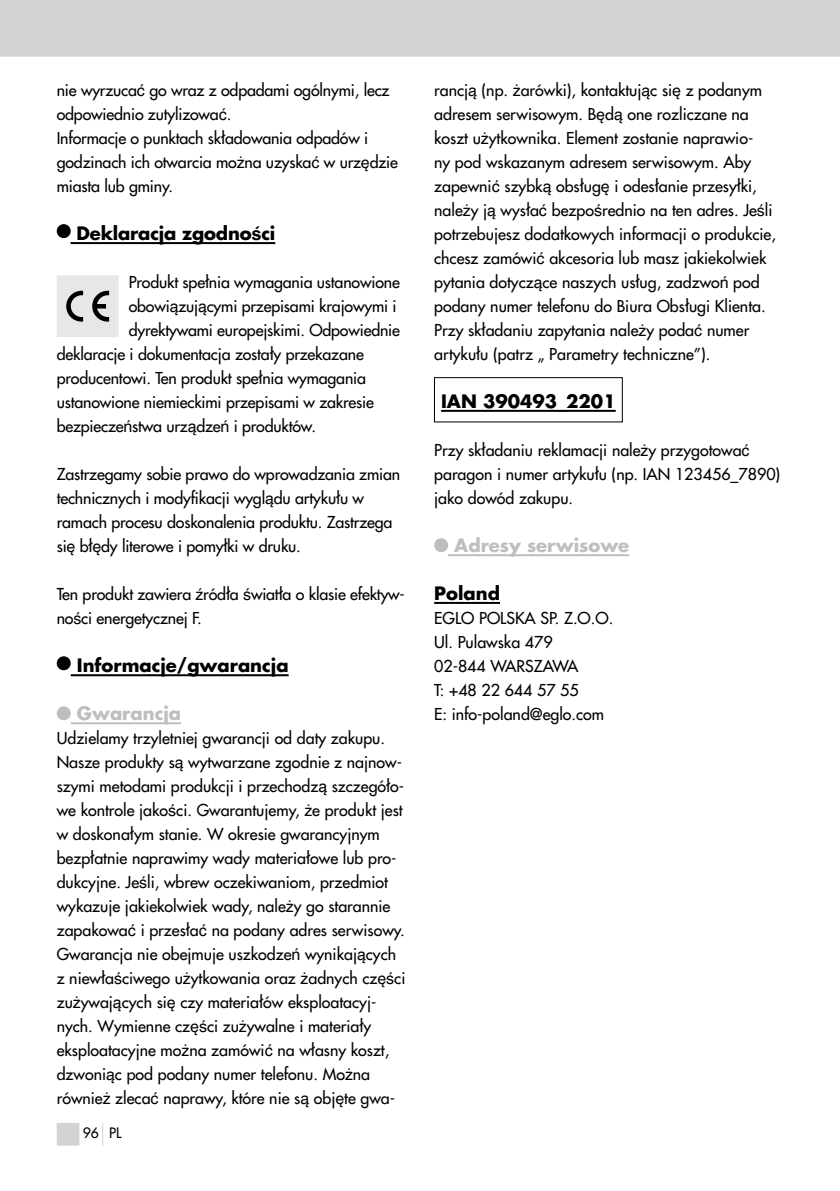
<style>
.page{position:relative;width:840px;height:1191px;background:#fff}
.page>*{position:absolute;margin:0;border:0;box-sizing:border-box;transform-origin:0 0}
.t1{font:700 18px "Futura";color:#000}
.t2{font:700 18px "Futura";color:#bcbec0}
.t3{font:16px/24px "Futura";color:#000}
.t4{font:14px "Futura";color:#000}
.s1{font-family:"Helvetica World"}
</style>
<div class="page">
<div style="left:57px;top:1123px;width:22px;height:22px;background:#d1d3d4"></div>
<svg style="left:102px;top:1123px;width:1px;height:22px"></svg>
<hr style="left:70px;top:242px;width:205px;height:2px;background:#000">
<hr style="left:71px;top:674px;width:217px;height:2px;background:#000">
<hr style="left:71px;top:722px;width:110px;height:2px;background:#bcbec0">
<div style="left:58px;top:225px;width:12px;height:12px;background:#000;border-radius:50%"></div>
<div style="left:57px;top:224px;width:14px;height:14px;border:2px solid #000;border-radius:50%"></div>
<div style="left:58px;top:276px;width:59px;height:60px;background:#e6e7e8"></div>
<svg style="left:66px;top:291px;width:17px;height:31px"></svg>
<svg style="left:92px;top:291px;width:17px;height:31px"></svg>
<div style="left:57px;top:275px;width:61px;height:62px;border:2px solid #e6e7e8"></div>
<div style="left:58px;top:657px;width:12px;height:12px;background:#000;border-radius:50%"></div>
<div style="left:57px;top:656px;width:14px;height:14px;border:2px solid #000;border-radius:50%"></div>
<div style="left:58px;top:707px;width:12px;height:12px;background:#bcbec0;border-radius:50%"></div>
<div style="left:57px;top:706px;width:14px;height:14px;border:2px solid #bcbec0;border-radius:50%"></div>
<hr style="left:448px;top:554px;width:181px;height:2px;background:#bcbec0">
<hr style="left:434px;top:602px;width:65px;height:2px;background:#000">
<hr style="left:441px;top:410px;width:174px;height:2px;background:#000">
<div style="left:434px;top:377px;width:188px;height:45px;border:1px solid #000"></div>
<div style="left:435px;top:539px;width:12px;height:12px;background:#bcbec0;border-radius:50%"></div>
<div style="left:434px;top:538px;width:14px;height:14px;border:2px solid #bcbec0;border-radius:50%"></div>
<div style="left:0;top:0;width:839px;height:57px;background:#d1d3d4"></div>
<p class="t3" style="left:57px;top:78px;width:342px">nie wyrzuca<span class="s1">ć</span> go wraz z odpadami ogólnymi, lecz odpowiednio zutylizowa<span class="s1">ć</span>.<br>Informacje o punktach składowania odpadów i godzinach ich otwarcia mo<span class="s1">ż</span>na uzyska<span class="s1">ć</span> w urz<span class="s1">ę</span>dzie miasta lub gminy.</p>
<p class="t1" style="left:76px;top:221px;width:200px">Deklaracja zgodno<span class="s1">ś</span>ci</p>
<p class="t3" style="left:129px;top:270px;width:272px">Produkt spełnia wymagania ustanowione</p>
<p class="t3" style="left:129px;top:294px;width:269px">obowi<span class="s1">ą</span>zuj<span class="s1">ą</span>cymi przepisami krajowymi i</p>
<p class="t3" style="left:129px;top:318px;width:273px">dyrektywami europejskimi. Odpowiednie</p>
<p class="t3" style="left:57px;top:342px;width:308px">deklaracje i dokumentacja zostały przekazane</p>
<p class="t3" style="left:57px;top:366px;width:311px">producentowi. Ten produkt spełnia wymagania</p>
<p class="t3" style="left:57px;top:390px;width:318px">ustanowione niemieckimi przepisami w zakresie</p>
<p class="t3" style="left:57px;top:414px;width:260px">bezpiecze<span class="s1">ń</span>stwa urz<span class="s1">ą</span>dze<span class="s1">ń</span> i produktów.</p>
<p class="t3" style="left:57px;top:462px;width:345px">Zastrzegamy sobie prawo do wprowadzania zmian technicznych i modyfikacji wygl<span class="s1">ą</span>du artykułu w ramach procesu doskonalenia produktu. Zastrzega si<span class="s1">ę</span> bł<span class="s1">ę</span>dy literowe i pomyłki w druku.</p>
<p class="t3" style="left:57px;top:582px;width:349px">Ten produkt zawiera <span class="s1">ź</span>ródła <span class="s1">ś</span>wiatła o klasie efektyw&shy;no<span class="s1">ś</span>ci energetycznej F.</p>
<p class="t1" style="left:77px;top:653px;width:213px">Informacje/gwarancja</p>
<p class="t2" style="left:77px;top:701px;width:106px">Gwarancja</p>
<p class="t3" style="left:57px;top:726px;width:350px">Udzielamy trzyletniej gwarancji od daty zakupu.<br>Nasze produkty s<span class="s1">ą</span> wytwarzane zgodnie z najnow&shy;szymi metodami produkcji i przechodz<span class="s1">ą</span> szczegóło&shy;we kontrole jako<span class="s1">ś</span>ci. Gwarantujemy, <span class="s1">ż</span>e produkt jest w doskonałym stanie. W okresie gwarancyjnym bezpłatnie naprawimy wady materiałowe lub pro&shy;dukcyjne. Je<span class="s1">ś</span>li, wbrew oczekiwaniom, przedmiot wykazuje jakiekolwiek wady, nale<span class="s1">ż</span>y go starannie zapakowa<span class="s1">ć</span> i przesła<span class="s1">ć</span> na podany adres serwisowy.<br>Gwarancja nie obejmuje uszkodze<span class="s1">ń</span> wynikaj<span class="s1">ą</span>cych z niewła<span class="s1">ś</span>ciwego u<span class="s1">ż</span>ytkowania oraz <span class="s1">ż</span>adnych cz<span class="s1">ęś</span>ci zu<span class="s1">ż</span>ywaj<span class="s1">ą</span>cych si<span class="s1">ę</span> czy materiałów eksploatacyj&shy;nych. Wymienne cz<span class="s1">ęś</span>ci zu<span class="s1">ż</span>ywalne i materiały eksploatacyjne mo<span class="s1">ż</span>na zamówi<span class="s1">ć</span> na własny koszt, dzwoni<span class="s1">ą</span>c pod podany numer telefonu. Mo<span class="s1">ż</span>na równie<span class="s1">ż</span> zleca<span class="s1">ć</span> naprawy, które nie s<span class="s1">ą</span> obj<span class="s1">ę</span>te gwa-</p>
<p class="t4" style="left:83px;top:1123px;width:40px">96 PL</p>
<p class="t3" style="left:434px;top:78px;width:343px">rancj<span class="s1">ą</span> (np. <span class="s1">ż</span>arówki), kontaktuj<span class="s1">ą</span>c si<span class="s1">ę</span> z podanym adresem serwisowym. B<span class="s1">ę</span>d<span class="s1">ą</span> one rozliczane na koszt u<span class="s1">ż</span>ytkownika. Element zostanie naprawio-<br>ny pod wskazanym adresem serwisowym. Aby zapewni<span class="s1">ć</span> szybk<span class="s1">ą</span> obsług<span class="s1">ę</span> i odesłanie przesyłki, nale<span class="s1">ż</span>y j<span class="s1">ą</span> wysła<span class="s1">ć</span> bezpo<span class="s1">ś</span>rednio na ten adres. Je<span class="s1">ś</span>li potrzebujesz dodatkowych informacji o produkcie, chcesz zamówi<span class="s1">ć</span> akcesoria lub masz jakiekolwiek pytania dotycz<span class="s1">ą</span>ce naszych usług, zadzwo<span class="s1">ń</span> pod podany numer telefonu do Biura Obsługi Klienta.<br>Przy składaniu zapytania nale<span class="s1">ż</span>y poda<span class="s1">ć</span> numer artykułu (patrz „ Parametry techniczne”).</p>
<p class="t1" style="left:441px;top:389px;width:176px">IAN 390493_2201</p>
<p class="t3" style="left:434px;top:438px;width:347px">Przy składaniu reklamacji nale<span class="s1">ż</span>y przygotowa<span class="s1">ć </span>paragon i numer artykułu (np. IAN 123456_7890) jako dowód zakupu.</p>
<p class="t2" style="left:454px;top:533px;width:176px">Adresy serwisowe</p>
<p class="t1" style="left:434px;top:581px;width:67px">Poland</p>
<p class="t3" style="left:434px;top:606px;width:181px">EGLO POLSKA SP. Z.O.O.<br>Ul. Pulawska 479<br>02-844 WARSZAWA<br>T: +48 22 644 57 55<br>E: info-poland@eglo.com</p>
</div>
